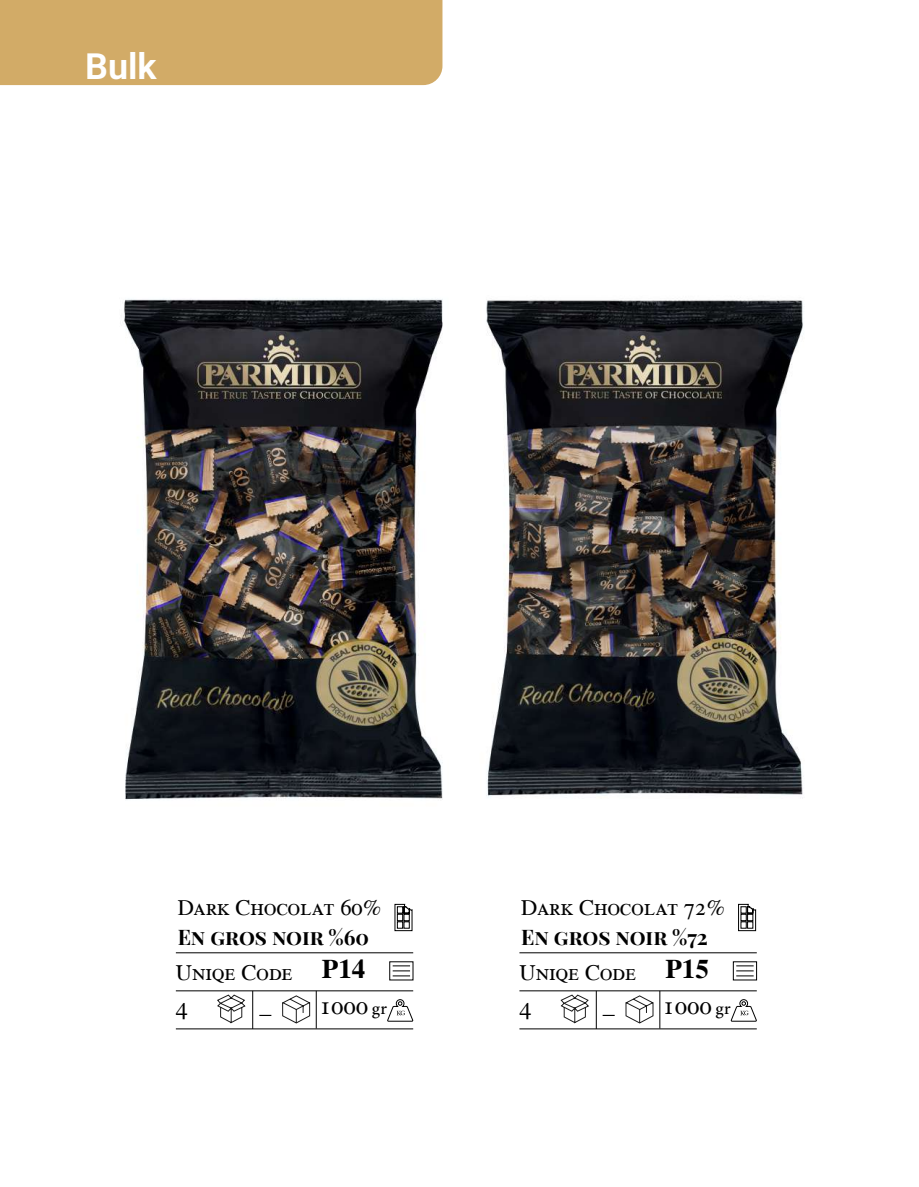
<style>
.page{position:relative;width:919px;height:1187px;background:#fff}
.page>*{position:absolute;margin:0;border:0;box-sizing:border-box;transform-origin:0 0}
.t1{font:700 36px "IRAN Yekan X";color:#fff}
.t2{font:700 27px "Times";color:#000}
.t3{font:24px "Times Roman SC&OSF";letter-spacing:.01em;color:#000}
.t4{font:22.5px "Times Roman SC&OSF";color:#000}
.t5{font:700 21px "Playfair Display SC";color:#000}
.s1{font-family:"Adobe Arabic"}
</style>
<div class="page">
<div style="left:0;top:0;width:442px;height:85px;background:#d2ab67"></div>
<svg style="left:387px;top:999px;width:26px;height:22px"></svg>
<hr style="left:176px;top:1028px;width:237px;height:1px;background:#000">
<hr style="left:176px;top:952px;width:237px;height:1px;background:#000">
<hr style="left:176px;top:990px;width:237px;height:1px;background:#000">
<hr style="left:316px;top:990px;width:1px;height:38px;background:#000">
<hr style="left:252px;top:990px;width:1px;height:38px;background:#000">
<svg style="left:394px;top:903px;width:19px;height:28px"></svg>
<svg style="left:217px;top:994px;width:29px;height:29px"></svg>
<svg style="left:389px;top:961px;width:25px;height:19px"></svg>
<svg style="left:730px;top:999px;width:27px;height:22px"></svg>
<hr style="left:519px;top:1028px;width:237px;height:1px;background:#000">
<hr style="left:519px;top:952px;width:237px;height:1px;background:#000">
<hr style="left:519px;top:990px;width:237px;height:1px;background:#000">
<hr style="left:659px;top:990px;width:1px;height:38px;background:#000">
<hr style="left:596px;top:990px;width:1px;height:38px;background:#000">
<svg style="left:738px;top:903px;width:18px;height:28px"></svg>
<svg style="left:560px;top:994px;width:29px;height:29px"></svg>
<svg style="left:732px;top:961px;width:25px;height:19px"></svg>
<img style="left:124px;top:298px;width:319px;height:502px">
<img style="left:486px;top:300px;width:318px;height:497px">
<svg style="left:625px;top:995px;width:29px;height:28px"></svg>
<svg style="left:282px;top:995px;width:29px;height:28px"></svg>
<h1 class="t1" style="left:85px;top:46px;width:73px">Bulk</h1>
<p class="t4" style="left:178px;top:894px;width:205px">Dark Chocolat 60%</p>
<p class="t4" style="left:521px;top:894px;width:205px">Dark Chocolat 72%</p>
<p class="t5" style="left:178px;top:920px;width:193px">En gros noir %60</p>
<p class="t5" style="left:521px;top:920px;width:188px">En gros noir %72</p>
<p class="t4" style="left:176px;top:959px;width:118px">Uniqe Code</p>
<p class="t2" style="left:322px;top:953px;width:45px">P14</p>
<p class="t4" style="left:519px;top:959px;width:118px">Uniqe Code</p>
<p class="t2" style="left:665px;top:953px;width:45px">P15</p>
<p class="t3" style="left:176px;top:993px;width:13px">4</p>
<p class="t3" style="left:259px;top:991px;width:13px">_</p>
<p class="t3" style="left:319px;top:992px;width:69px">1000 <span class="s1">gr</span></p>
<p class="t3" style="left:519px;top:993px;width:13px">4</p>
<p class="t3" style="left:603px;top:991px;width:13px">_</p>
<p class="t3" style="left:663px;top:992px;width:69px">1000 <span class="s1">gr</span></p>
</div>
